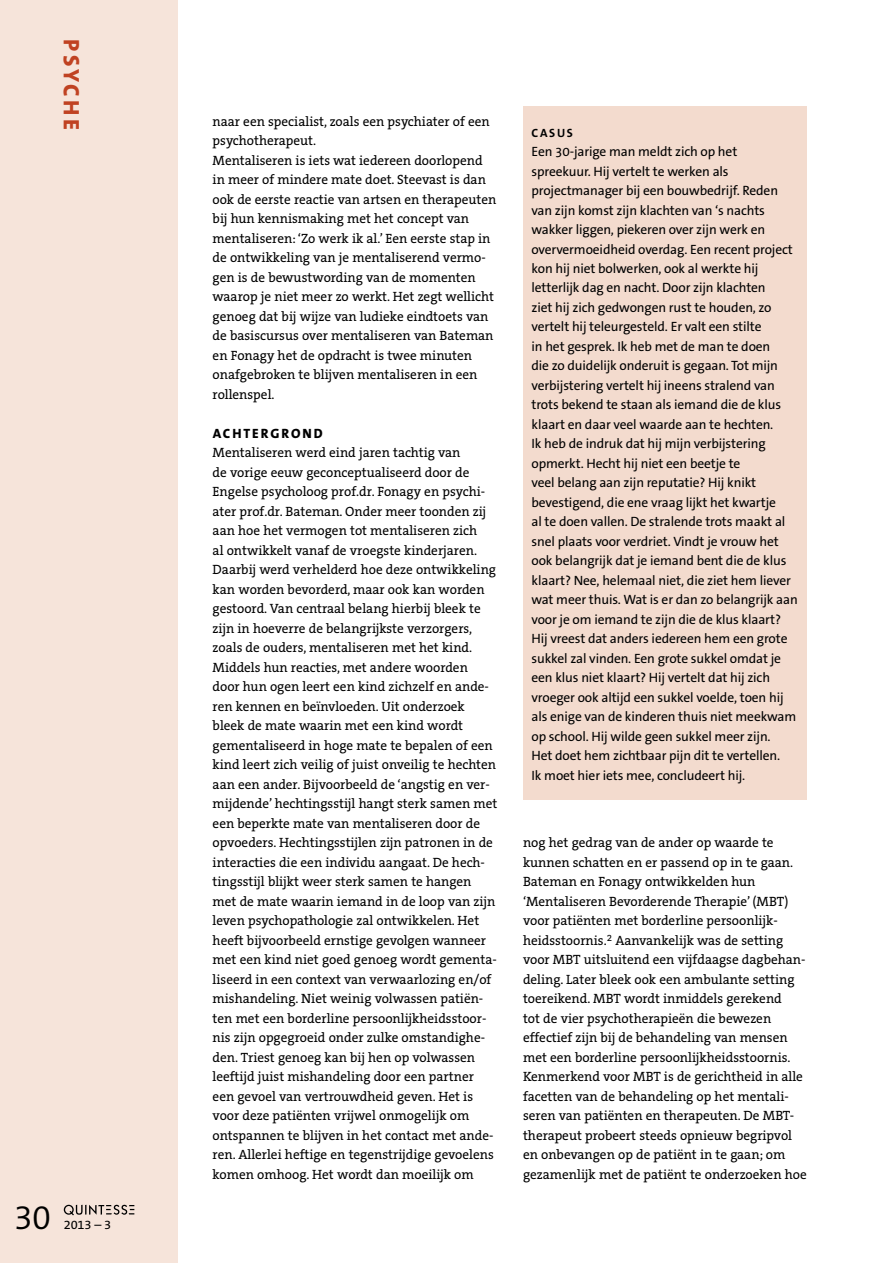
<style>
.page{position:relative;width:893px;height:1263px;background:#fff}
.page>*{position:absolute;margin:0;border:0;box-sizing:border-box;transform-origin:0 0}
.t1{font:300 34.5px "The Sans B W4";color:#000}
.t2{font:800 22.5px "The Sans B W8";letter-spacing:.15em;color:#c04222}
.t3{font:13.5px/19.5px "The Serif B W5 Plain";color:#000}
.t4{font:13.5px/19.5px "The Sans B W5 Plain";letter-spacing:-.01em;color:#000}
.t5{font:800 13.5px "The Sans B W8";letter-spacing:.145em;color:#000}
.t6{font:12.6px "The Sans B W5 Plain";color:#000}
.t7{font:700 12px "The Sans B W7";letter-spacing:.14em;color:#000}
</style>
<div class="page">
<div style="left:0;top:0;width:178px;height:1263px;background:#f6e4da"></div>
<div style="left:523px;top:106px;width:283px;height:694px;background:#f3dbce"></div>
<svg style="left:64px;top:1205px;width:70px;height:10px"></svg>
<h2 class="t2" style="left:86px;top:39px;width:92px;rotate:90deg">PSYCHE</h2>
<h1 class="t1" style="left:14px;top:1195px;width:39px">30</h1>
<p class="t6" style="left:64px;top:1216px;width:49px">2013 – 3</p>
<p class="t3" style="left:213px;top:111px;width:285px">naar een specialist, zoals een psychiater of een psychotherapeut.<br>Mentaliseren is iets wat iedereen doorlopend in meer of mindere mate doet. Steevast is dan ook de eerste reactie van artsen en therapeuten bij hun kennismaking met het concept van mentaliseren: ‘Zo werk ik al.’ Een eerste stap in de ontwikkeling van je mentaliserend vermo&shy;gen is de bewustwording van de momenten waarop je niet meer zo werkt. Het zegt wellicht genoeg dat bij wijze van ludieke eindtoets van de basiscursus over mentaliseren van Bateman en Fonagy het de opdracht is twee minuten onafgebroken te blijven mentaliseren in een rollenspel.</p>
<p class="t5" style="left:213px;top:425px;width:112px">ACHTERGROND</p>
<p class="t3" style="left:213px;top:443px;width:286px">Mentaliseren werd eind jaren tachtig van<br>de vorige eeuw geconceptualiseerd door de Engelse psycholoog prof.dr. Fonagy en psychi&shy;ater prof.dr. Bateman. Onder meer toonden zij aan hoe het vermogen tot mentaliseren zich<br>al ontwikkelt vanaf de vroegste kinderjaren.<br>Daarbij werd verhelderd hoe deze ontwikkeling kan worden bevorderd, maar ook kan worden gestoord. Van centraal belang hierbij bleek te zijn in hoeverre de belangrijkste verzorgers, zoals de ouders, mentaliseren met het kind.<br>Middels hun reacties, met andere woorden door hun ogen leert een kind zichzelf en ande&shy;ren kennen en beïnvloeden. Uit onderzoek bleek de mate waarin met een kind wordt gementaliseerd in hoge mate te bepalen of een kind leert zich veilig of juist onveilig te hechten aan een ander. Bijvoorbeeld de ‘angstig en ver&shy;mijdende’ hechtingsstijl hangt sterk samen met een beperkte mate van mentaliseren door de opvoeders. Hechtingsstijlen zijn patronen in de interacties die een individu aangaat. De hech&shy;tingsstijl blijkt weer sterk samen te hangen met de mate waarin iemand in de loop van zijn leven psychopathologie zal ontwikkelen. Het heeft bijvoorbeeld ernstige gevolgen wanneer met een kind niet goed genoeg wordt gementa&shy;liseerd in een context van verwaarlozing en/of mishandeling. Niet weinig volwassen patiën&shy;ten met een borderline persoonlijkheidsstoor&shy;nis zijn opgegroeid onder zulke omstandighe&shy;den. Triest genoeg kan bij hen op volwassen leeftijd juist mishandeling door een partner een gevoel van vertrouwdheid geven. Het is voor deze patiënten vrijwel onmogelijk om ontspannen te blijven in het contact met ande&shy;ren. Allerlei heftige en tegenstrijdige gevoelens komen omhoog. Het wordt dan moeilijk om</p>
<p class="t7" style="left:532px;top:125px;width:43px">CASUS</p>
<p class="t4" style="left:531px;top:142px;width:268px">Een 30-jarige man meldt zich op het spreekuur. Hij vertelt te werken als projectmanager bij een bouwbedrijf. Reden van zijn komst zijn klachten van ‘s nachts wakker liggen, piekeren over zijn werk en oververmoeidheid overdag. Een recent project kon hij niet bolwerken, ook al werkte hij letterlijk dag en nacht. Door zijn klachten<br>ziet hij zich gedwongen rust te houden, zo vertelt hij teleurgesteld. Er valt een stilte<br>in het gesprek. Ik heb met de man te doen<br>die zo duidelijk onderuit is gegaan. Tot mijn verbijstering vertelt hij ineens stralend van trots bekend te staan als iemand die de klus klaart en daar veel waarde aan te hechten.<br>Ik heb de indruk dat hij mijn verbijstering opmerkt. Hecht hij niet een beetje te<br>veel belang aan zijn reputatie? Hij knikt bevestigend, die ene vraag lijkt het kwartje<br>al te doen vallen. De stralende trots maakt al snel plaats voor verdriet. Vindt je vrouw het ook belangrijk dat je iemand bent die de klus klaart? Nee, helemaal niet, die ziet hem liever wat meer thuis. Wat is er dan zo belangrijk aan voor je om iemand te zijn die de klus klaart?<br>Hij vreest dat anders iedereen hem een grote sukkel zal vinden. Een grote sukkel omdat je een klus niet klaart? Hij vertelt dat hij zich vroeger ook altijd een sukkel voelde, toen hij als enige van de kinderen thuis niet meekwam op school. Hij wilde geen sukkel meer zijn.<br>Het doet hem zichtbaar pijn dit te vertellen.<br>Ik moet hier iets mee, concludeert hij.</p>
<p class="t3" style="left:523px;top:833px;width:285px">nog het gedrag van de ander op waarde te kunnen schatten en er passend op in te gaan.<br>Bateman en Fonagy ontwikkelden hun ‘Mentaliseren Bevorderende Therapie’ (MBT) voor patiënten met borderline persoonlijk&shy;heidsstoornis.<sup>2</sup> Aanvankelijk was de setting voor MBT uitsluitend een vijfdaagse dagbehan&shy;deling. Later bleek ook een ambulante setting toereikend. MBT wordt inmiddels gerekend<br>tot de vier psychotherapieën die bewezen effectief zijn bij de behandeling van mensen met een borderline persoonlijkheidsstoornis.<br>Kenmerkend voor MBT is de gerichtheid in alle facetten van de behandeling op het mentali&shy;seren van patiënten en therapeuten. De MBT&shy;therapeut probeert steeds opnieuw begripvol en onbevangen op de patiënt in te gaan; om gezamenlijk met de patiënt te onderzoeken hoe</p>
</div>
